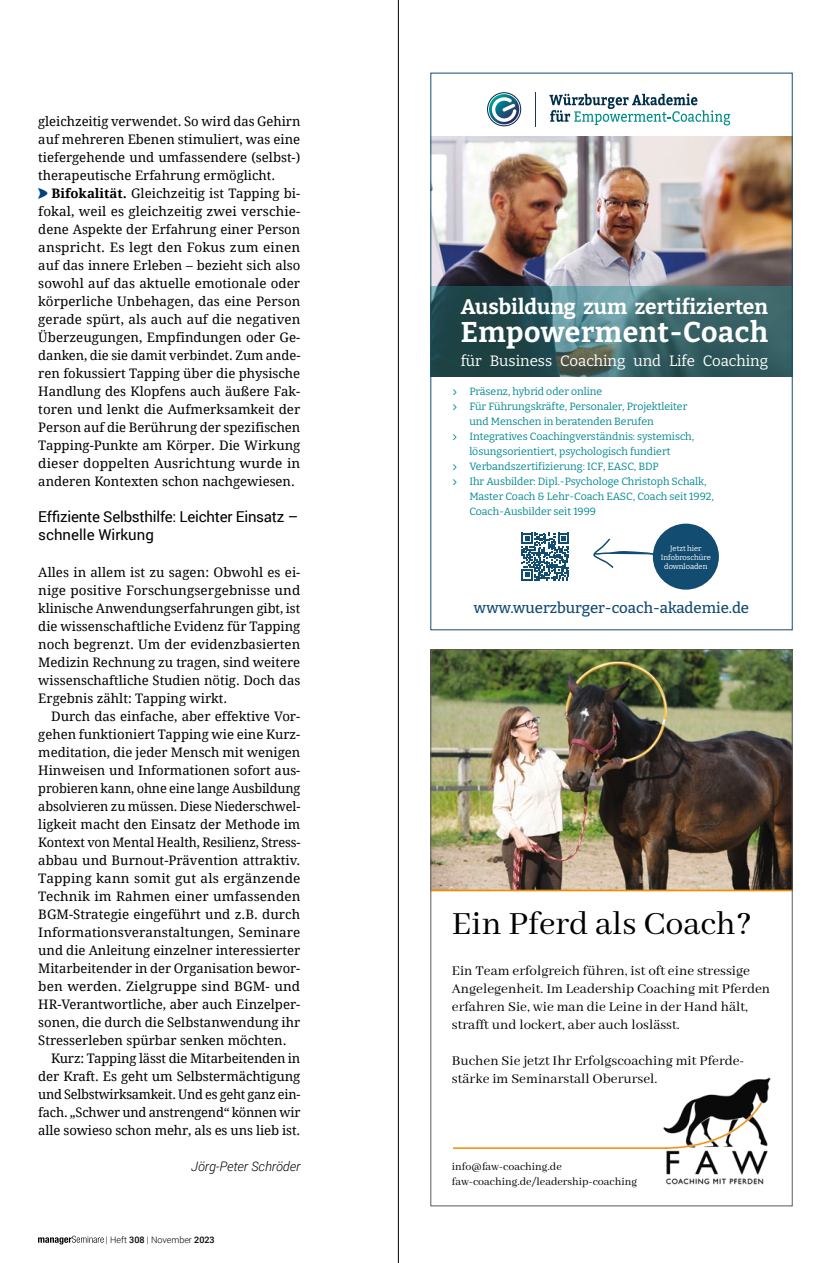
<style>
.page{position:relative;width:830px;height:1263px;background:#fff}
.page>*{position:absolute;margin:0;border:0;box-sizing:border-box;transform-origin:0 0}
.advert{font:36px "Abhaya Libre";color:#000}
.advert-2{font:700 28.5px "Bitter";letter-spacing:.02em;color:#fff}
.advert-3{font:700 21px "Bitter";color:#fff}
.advert-4{font:15px/18px "Abhaya Libre";color:#000}
.Subhead{font:15px/18px "Roboto";letter-spacing:-.015em;color:#000}
.advert-5{font:15px "Bitter";color:#fff}
.advert-6{font:500 15px "Bitter";color:#134c71}
.Standard_ohne_Einzug{font:13.2px/18px "Droid Serif";color:#000;text-align:justify}
.t1{font:italic 300 13.2px "Roboto";color:#000}
.advert-7{font:12px/14.4px "Abhaya Libre";color:#000}
.advert-8{font:10.5px "Bitter";color:#00898f}
.t2{font:300 9px "Roboto";color:#000}
.advert-9{font:7.5px/9px "Bitter";color:#fff;text-align:center}
.s1{font-weight:700}
.s2{font-weight:500}
.s3{font-family:"Sanuk OT"}
</style>
<div class="page">
<svg style="left:38px;top:1236px;width:66px;height:8px"></svg>
<img style="left:432px;top:137px;width:358px;height:239px">
<svg style="left:488px;top:94px;width:31px;height:30px"></svg>
<svg style="left:491px;top:96px;width:25px;height:26px"></svg>
<div style="left:487px;top:92px;width:34px;height:34px;border:1px solid #002f49;border-radius:50%"></div>
<svg style="left:549px;top:93px;width:181px;height:32px"></svg>
<hr style="left:535px;top:92px;width:1px;height:34px;background:#15395e">
<svg style="left:593px;top:538px;width:59px;height:30px"></svg>
<div style="left:652px;top:524px;width:66px;height:66px;background:#134c71;border-radius:50%"></div>
<svg style="left:521px;top:533px;width:48px;height:47px"></svg>
<img style="left:432px;top:651px;width:358px;height:239px">
<img style="left:663px;top:1077px;width:108px;height:108px">
<hr style="left:453px;top:1147px;width:213px;height:2px;background:#f28d00">
<hr style="left:430px;top:890px;width:362px;height:1px;background:#f28d00">
<hr style="left:398px;top:0;width:1px;height:1263px;background:#000">
<p class="Standard_ohne_Einzug" style="left:38px;top:113px;width:263px">gleichzeitig verwendet. So wird das Gehirn auf mehreren Ebenen stimuliert, was eine tiefergehende und umfassendere (selbst-) therapeutische Erfahrung ermöglicht.</p>
<p class="Standard_ohne_Einzug" style="left:38px;top:185px;width:263px;text-indent:13px"><span class="s1">Bifokalität.</span> Gleichzeitig ist Tapping bi&shy;fokal, weil es gleichzeitig zwei verschie&shy;dene Aspekte der Erfahrung einer Person anspricht. Es legt den Fokus zum einen auf das innere Erleben – bezieht sich also sowohl auf das aktuelle emotionale oder körperliche Unbehagen, das eine Person gerade spürt, als auch auf die negativen Überzeugungen, Empfindungen oder Ge&shy;danken, die sie damit verbindet. Zum ande&shy;ren fokussiert Tapping über die physische Handlung des Klopfens auch äußere Fak&shy;toren und lenkt die Aufmerksamkeit der Person auf die Berührung der spezifischen Tapping-Punkte am Körper. Die Wirkung dieser doppelten Ausrichtung wurde in anderen Kontexten schon nachgewiesen.</p>
<p class="Subhead" style="left:38px;top:508px;width:261px">Effiziente Selbsthilfe: Leichter Einsatz – schnelle Wirkung</p>
<p class="Standard_ohne_Einzug" style="left:38px;top:563px;width:263px">Alles in allem ist zu sagen: Obwohl es ei&shy;nige positive Forschungsergebnisse und klinische Anwendungserfahrungen gibt, ist die wissenschaftliche Evidenz für Tapping noch begrenzt. Um der evidenzbasierten Medizin Rechnung zu tragen, sind weitere wissenschaftliche Studien nötig. Doch das Ergebnis zählt: Tapping wirkt.</p>
<p class="Standard_ohne_Einzug" style="left:38px;top:707px;width:263px;text-indent:13px">Durch das einfache, aber effektive Vor&shy;gehen funktioniert Tapping wie eine Kurz&shy;meditation, die jeder Mensch mit wenigen Hinweisen und Informationen sofort aus&shy;probieren kann, ohne eine lange Ausbildung absolvieren zu müssen. Diese Niederschwel&shy;ligkeit macht den Einsatz der Methode im Kontext von Mental Health, Resilienz, Stress&shy;abbau und Burnout-Prävention attraktiv.<br>Tapping kann somit gut als ergänzende Technik im Rahmen einer umfassenden BGM-Strategie eingeführt und z.B. durch Informationsveranstaltungen, Seminare und die Anleitung einzelner interessierter Mitarbeitender in der Organisation bewor&shy;ben werden. Zielgruppe sind BGM- und HR-Verantwortliche, aber auch Einzelper&shy;sonen, die durch die Selbstanwendung ihr Stresserleben spürbar senken möchten.</p>
<p class="Standard_ohne_Einzug" style="left:38px;top:1049px;width:263px;text-indent:13px">Kurz: Tapping lässt die Mitarbeitenden in der Kraft. Es geht um Selbstermächtigung und Selbstwirksamkeit. Und es geht ganz ein&shy;fach. „Schwer und anstrengend“ können wir alle sowieso schon mehr, als es uns lieb ist.</p>
<p class="t1" style="left:191px;top:1157px;width:110px">Jörg-Peter Schröder</p>
<p class="t2" style="left:106px;top:1233px;width:110px">| Heft <span class="s2">308</span> | November <span class="s2">2023</span></p>
<p class="advert-3" style="left:460px;top:293px;width:308px">Ausbildung zum zertifizierten</p>
<p class="advert-2" style="left:460px;top:314px;width:309px">Empowerment-Coach</p>
<p class="advert-5" style="left:460px;top:351px;width:309px">für Business Coaching und Life Coaching</p>
<p class="advert-8" style="left:452px;top:384px;width:151px"><span class="s3">&gt;</span> Präsenz, hybrid oder online</p>
<p class="advert-8" style="left:452px;top:399px;width:236px"><span class="s3">&gt;</span> Für Führungskräfte, Personaler, Projektleiter</p>
<p class="advert-8" style="left:469px;top:414px;width:186px">und Menschen in beratenden Berufen</p>
<p class="advert-8" style="left:452px;top:429px;width:243px"><span class="s3">&gt;</span> Integratives Coaching verständnis: systemisch,</p>
<p class="advert-8" style="left:469px;top:444px;width:202px">lösungs orientiert, psychologisch fundiert</p>
<p class="advert-8" style="left:452px;top:459px;width:208px"><span class="s3">&gt;</span> Verbandszertifizierung: ICF, EASC, BDP</p>
<p class="advert-8" style="left:452px;top:474px;width:256px"><span class="s3">&gt;</span> Ihr Ausbilder: Dipl.-Psycho loge Christoph Schalk,</p>
<p class="advert-8" style="left:469px;top:489px;width:246px">Master Coach &amp; Lehr-Coach EASC, Coach seit 1992,</p>
<p class="advert-8" style="left:469px;top:504px;width:128px">Coach-Ausbilder seit 1999</p>
<p class="advert-9" style="left:660px;top:544px;width:51px">Jetzt hier<br>Infobroschüre downloaden</p>
<p class="advert-6" style="left:473px;top:599px;width:277px">www.wuerzburger-coach-akademie.de</p>
<p class="advert" style="left:451px;top:904px;width:301px">Ein Pferd als Coach?</p>
<p class="advert-4" style="left:451px;top:962px;width:320px">Ein Team erfolgreich führen, ist oft eine stressige Angelegenheit. Im Leadership Coaching mit Pferden erfahren Sie, wie man die Leine in der Hand hält, strafft und lockert, aber auch loslässt.</p>
<p class="advert-4" style="left:451px;top:1052px;width:294px">Buchen Sie jetzt Ihr Erfolgscoaching mit Pferde&shy;stärke im Seminarstall Oberursel.</p>
<p class="advert-7" style="left:451px;top:1160px;width:187px">info@faw-coaching.de faw-coaching.de/leadership-coaching</p>
</div>
